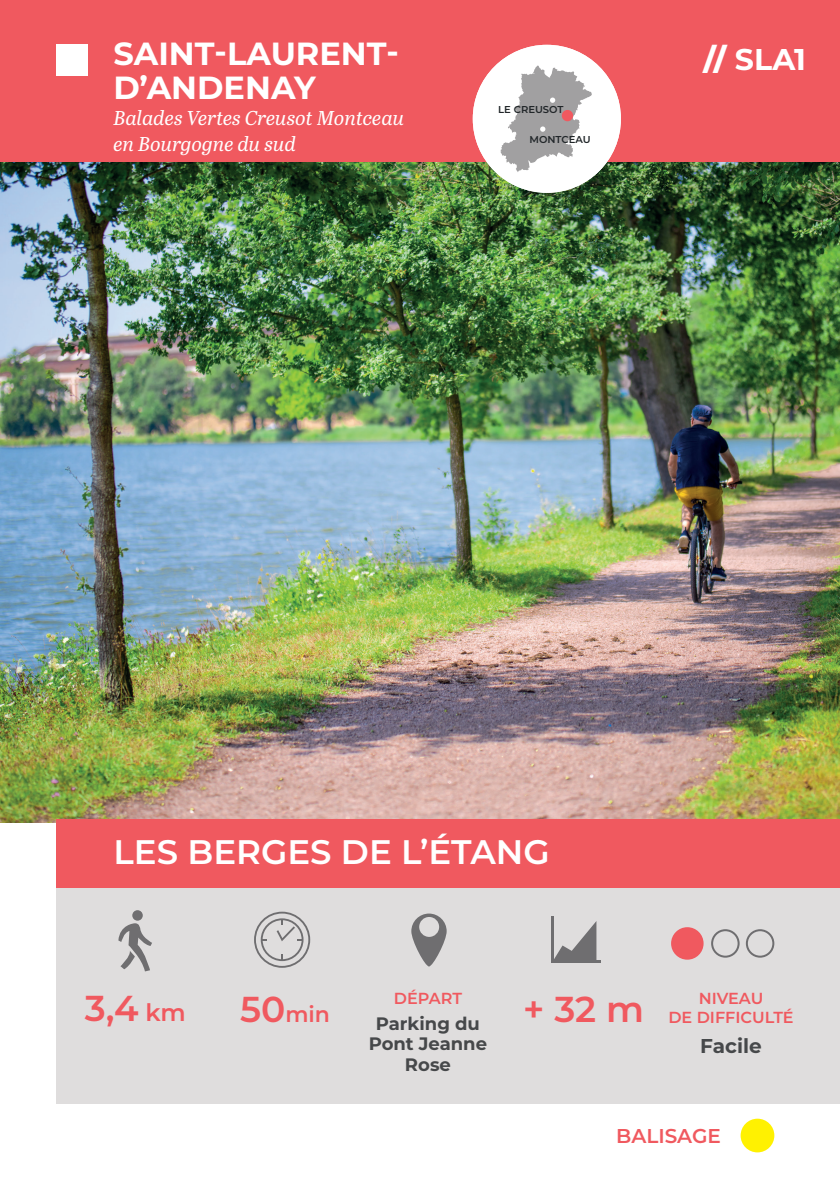
<style>
.page{position:relative;width:840px;height:1191px;background:#fff}
.page>*{position:absolute;margin:0;border:0;box-sizing:border-box;transform-origin:0 0}
.t1{font:600 36px "Montserrat";color:#f0595f}
.t2{font:600 34px "Montserrat";color:#fff}
.t3{font:700 32px/34px "Montserrat";color:#fff}
.t4{font:700 30px "Montserrat";color:#fff}
.t5{font:600 22px "Montserrat";color:#f0595f}
.t6{font:italic 20px/26px "Abril Text";color:#fff}
.t7{font:600 20px "Montserrat";color:#f0595f}
.t8{font:700 20px "Montserrat";color:#46484a}
.t9{font:700 18px/20.8px "Montserrat";color:#46484a;text-align:center}
.t10{font:600 16px/19.2px "Montserrat";color:#f0595f;text-align:center}
.t11{font:600 10px "Montserrat";color:#212629}
.s1{font-weight:800}
.s2{font-size:24px}
.s3{font-size:36px}
</style>
<div class="page">
<img style="left:0;top:162px;width:839px;height:660px">
<div style="left:57px;top:882px;width:782px;height:221px;background:#dfdddd"></div>
<div style="left:0;top:0;width:839px;height:162px;background:#f0595f"></div>
<div style="left:57px;top:44px;width:31px;height:31px;background:#fff"></div>
<div style="left:57px;top:819px;width:782px;height:68px;background:#f0595f"></div>
<div style="left:132px;top:910px;width:11px;height:10px;background:#6f6e70;border-radius:50%"></div>
<svg style="left:118px;top:923px;width:34px;height:48px"></svg>
<svg style="left:254px;top:911px;width:56px;height:56px"></svg>
<div style="left:673px;top:930px;width:27px;height:26px;background:#f0595f;border-radius:50%"></div>
<div style="left:670px;top:927px;width:33px;height:32px;border:6px solid #f0595f;border-radius:50%"></div>
<div style="left:745px;top:929px;width:28px;height:28px;border:2px solid #6f6e70;border-radius:50%"></div>
<svg style="left:411px;top:913px;width:35px;height:53px"></svg>
<hr style="left:551px;top:916px;width:2px;height:46px;background:#6f6e70">
<hr style="left:551px;top:960px;width:49px;height:2px;background:#6f6e70">
<svg style="left:553px;top:921px;width:43px;height:39px"></svg>
<div style="left:740px;top:1118px;width:33px;height:34px;background:#fff101;border-radius:50%"></div>
<div style="left:472px;top:45px;width:148px;height:148px;background:#fff;border-radius:50%"></div>
<svg style="left:500px;top:65px;width:91px;height:107px"></svg>
<div style="left:710px;top:929px;width:29px;height:28px;border:2px solid #6f6e70;border-radius:50%"></div>
<h3 class="t3" style="left:113px;top:35px;width:287px">SAINT-LAURENT-<br>D’ANDENAY</h3>
<p class="t6" style="left:113px;top:104px;width:292px">Balades Vertes Creusot Montceau en Bourgogne du sud</p>
<p class="t11" style="left:498px;top:103px;width:67px">LE CREUSOT</p>
<p class="t11" style="left:529px;top:132px;width:63px">MONTCEAU</p>
<p class="t11" style="left:503px;top:103px;width:67px">LE CREUSOT</p>
<p class="t11" style="left:534px;top:132px;width:63px">MONTCEAU</p>
<h3 class="t4" style="left:703px;top:38px;width:104px"><span class="s1">//</span> SLA1</h3>
<h2 class="t2" style="left:113px;top:827px;width:437px">LES BERGES DE L’ÉTANG</h2>
<p class="t10" style="left:393px;top:988px;width:69px">DÉPART</p>
<p class="t9" style="left:368px;top:1012px;width:120px">Parking du<br>Pont Jeanne<br>Rose</p>
<h1 class="t1" style="left:85px;top:982px;width:103px">3,4 <span class="s2">km</span></h1>
<p class="t5" style="left:240px;top:998px;width:91px"><span class="s3">50</span>min</p>
<p class="t10" style="left:668px;top:988px;width:127px">NIVEAU<br>DE DIFFICULTÉ</p>
<p class="t8" style="left:699px;top:1031px;width:63px">Facile</p>
<h1 class="t1" style="left:523px;top:983px;width:122px">+ 32 m</h1>
<p class="t7" style="left:615px;top:1121px;width:106px">BALISAGE</p>
</div>
